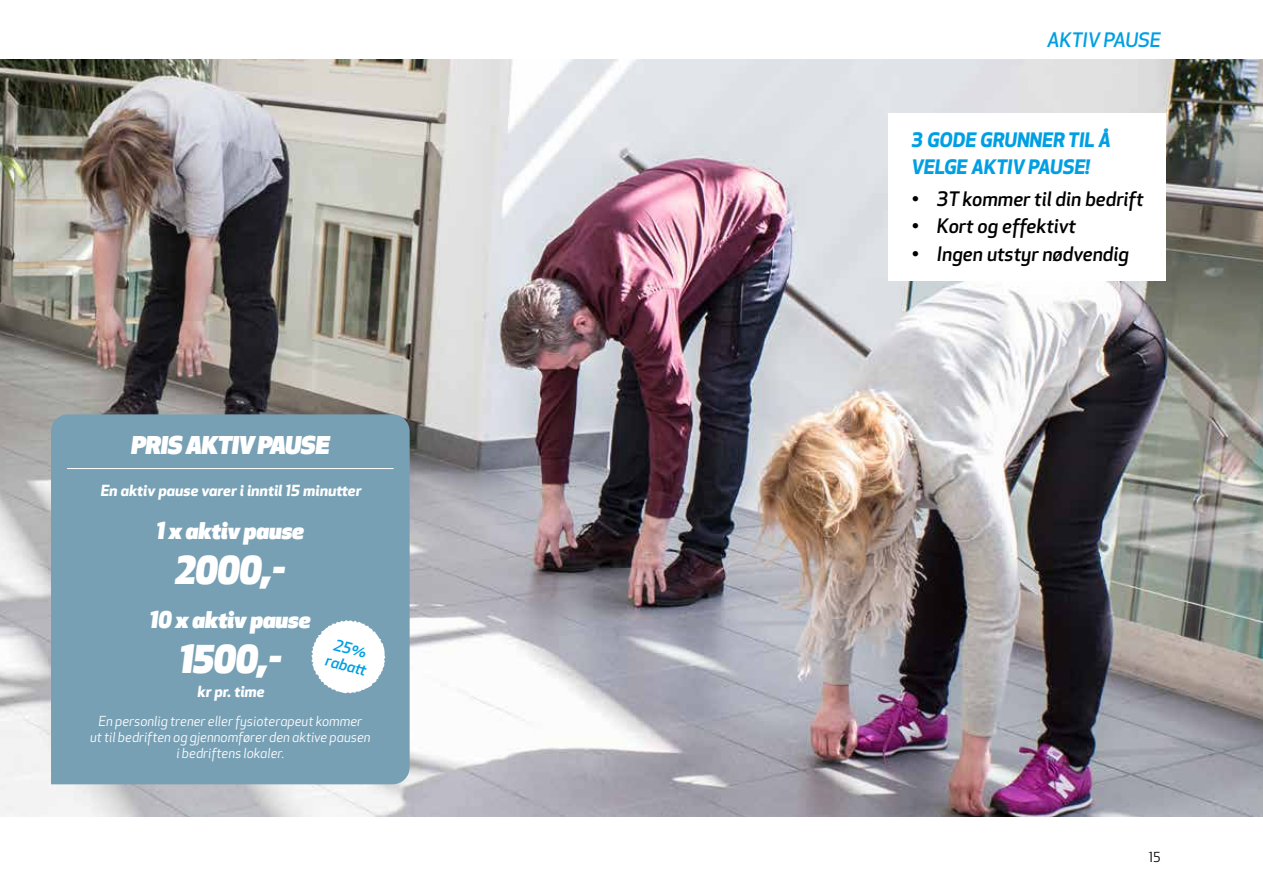
<style>
.page{position:relative;width:1263px;height:893px;background:#fff}
.page>*{position:absolute;margin:0;border:0;box-sizing:border-box;transform-origin:0 0}
.t1{font:italic 900 37.5px "Apex New";color:#fff}
.t2{font:italic 900 24px "Apex New";letter-spacing:-.01em;color:#fff}
.t3{font:italic 900 22.5px "Apex New";color:#fff}
.t4{font:italic 500 19.5px "Apex New";color:#000}
.t5{font:italic 700 19.5px/27px "Apex New";color:#009fe3}
.t6{font:italic 500 19.5px "Apex New";color:#009fe3}
.t7{font:italic 500 15.3px/17.1px "Apex New";color:#009fe3}
.t8{font:italic 700 15px "Apex New";color:#fff}
.t9{font:italic 13.5px/16.2px "Apex New";color:#fff;text-align:center}
.t10{font:13.5px "Apex New";color:#000}
</style>
<div class="page">
<img style="left:0;top:60px;width:1263px;height:756px">
<div style="left:51px;top:414px;width:359px;height:370px;background:#77a0b5"></div>
<hr style="left:67px;top:468px;width:327px;height:1px;background:#fff">
<svg style="left:311px;top:620px;width:75px;height:73px"></svg>
<div style="left:888px;top:113px;width:278px;height:168px;background:#fff"></div>
<h2 class="t2" style="left:131px;top:429px;width:200px">PRIS AKTIV PAUSE</h2>
<p class="t8" style="left:101px;top:479px;width:262px">En aktiv pause varer i inntil 15 minutter</p>
<h3 class="t3" style="left:157px;top:515px;width:149px">1 x aktiv pause</h3>
<h1 class="t1" style="left:176px;top:545px;width:111px">2000,-</h1>
<h3 class="t3" style="left:150px;top:605px;width:162px">10 x aktiv pause</h3>
<h1 class="t1" style="left:179px;top:634px;width:103px">1500,-</h1>
<p class="t7" style="left:333px;top:635px;width:39px;rotate:15deg">25% rabatt</p>
<p class="t8" style="left:197px;top:680px;width:69px">kr pr. time</p>
<p class="t9" style="left:90px;top:713px;width:282px">En personlig trener eller fysioterapeut kommer<br>ut til bedriften og gjennomfører den aktive pausen i bedriftens lokaler.</p>
<h3 class="t6" style="left:1047px;top:26px;width:115px">AKTIV PAUSE</h3>
<h3 class="t5" style="left:911px;top:125px;width:201px">3 GODE GRUNNER TIL Å<br>VELGE AKTIV PAUSE!</h3>
<h3 class="t4" style="left:911px;top:186px;width:233px">• 3T kommer til din bedrift</h3>
<h3 class="t4" style="left:911px;top:213px;width:166px">• Kort og effektivt</h3>
<h3 class="t4" style="left:911px;top:241px;width:219px">• Ingen utstyr nødvendig</h3>
<p class="t10" style="left:1149px;top:848px;width:14px">15</p>
</div>
